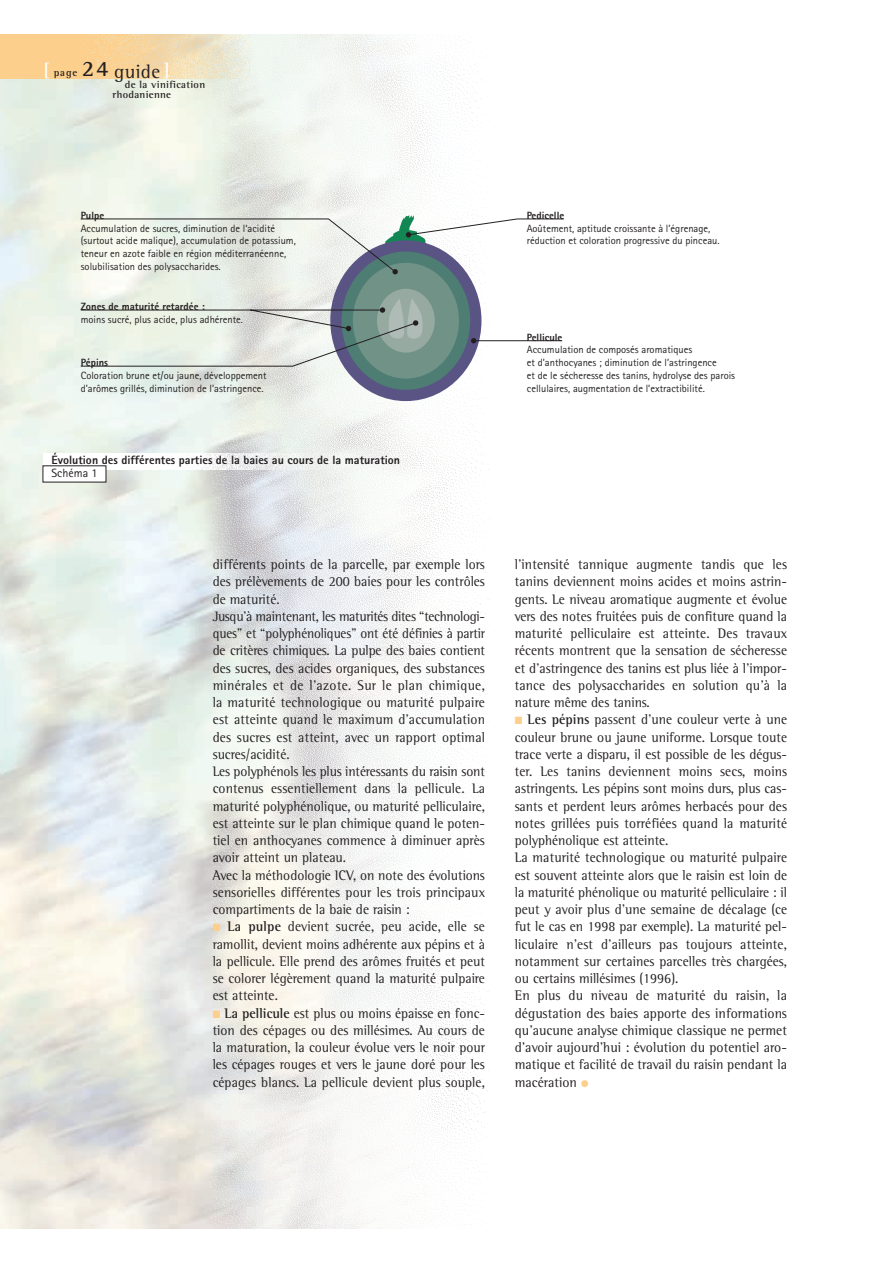
<style>
.page{position:relative;width:893px;height:1263px;background:#fff}
.page>*{position:absolute;margin:0;border:0;box-sizing:border-box;transform-origin:0 0}
.t1{font:19.5px "Rotis Semi Serif";letter-spacing:.025em;color:#231f20}
.t2{font:14.25px/17.2px "Rotis Semi Serif";color:#231f20;text-align:justify;scale:.95 1}
.t3{font:800 12px "Rotis Sans Serif";color:#231f20}
.t4{font:12px "Rotis Sans Serif";color:#231f20}
.t5{font:10.5px/12.8px "Rotis Sans Serif";color:#231f20}
.t6{font:800 10.5px "Rotis Sans Serif";color:#231f20}
.t7{font:700 10.5px/10.4px "Rotis Semi Serif";letter-spacing:.03em;color:#231f20}
.s1{font-weight:700;font-size:18px;color:#fff}
.s2{font-weight:700;font-size:10.5px}
.s3{font-weight:700;font-size:22.5px}
.s4{color:#fdcf8c}
.s5{font-weight:700}
</style>
<div class="page">
<img style="left:193px;top:34px;width:297px;height:1194px">
<img style="left:0;top:34px;width:256px;height:45px">
<div style="left:330px;top:240px;width:151px;height:161px;background:#5a5484;border:60px solid #5a5484;border-radius:50%"></div>
<div style="left:341px;top:252px;width:129px;height:138px;background:#4d7d73;border:38px solid #4d7d73;border-radius:50%"></div>
<div style="left:353px;top:263px;width:106px;height:116px;background:#719286;border:15px solid #719286;border-radius:50%"></div>
<div style="left:377px;top:289px;width:58px;height:64px;background:#97aaa2;border-radius:50%"></div>
<svg style="left:80px;top:215px;width:484px;height:59px"></svg>
<svg style="left:80px;top:298px;width:482px;height:69px"></svg>
<img style="left:106px;top:453px;width:245px;height:17px">
<h1 class="t1" style="left:44px;top:64px;width:128px"><span class="s1">[</span> <span class="s2">page</span> <span class="s3">24</span> guide <span class="s1">]</span></h1>
<p class="t7" style="left:113px;top:80px;width:94px;text-indent:12px">de la vinification rhodanienne</p>
<p class="t6" style="left:81px;top:212px;width:25px">Pulpe</p>
<p class="t5" style="left:81px;top:223px;width:217px">Accumulation de sucres, diminution de l‘acidité (surtout acide malique), accumulation de potassium, teneur en azote faible en région méditerranéenne, solubilisation des polysaccharides.</p>
<p class="t6" style="left:81px;top:303px;width:126px">Zones de maturité retardée :</p>
<p class="t5" style="left:81px;top:314px;width:164px">moins sucré, plus acide, plus adhérente.</p>
<p class="t6" style="left:81px;top:359px;width:29px">Pépins</p>
<p class="t5" style="left:81px;top:370px;width:187px">Coloration brune et/ou jaune, développement d’arômes grillés, diminution de l’astringence.</p>
<p class="t3" style="left:52px;top:456px;width:350px">Évolution des différentes parties de la baies au cours de la maturation</p>
<p class="t4" style="left:52px;top:469px;width:47px">Schéma 1</p>
<p class="t6" style="left:526px;top:212px;width:39px">Pedicelle</p>
<p class="t5" style="left:526px;top:223px;width:194px">Aoûtement, aptitude croissante à l’égrenage, réduction et coloration progressive du pinceau.</p>
<p class="t6" style="left:527px;top:333px;width:37px">Pellicule</p>
<p class="t5" style="left:527px;top:344px;width:210px">Accumulation de composés aromatiques<br>et d’anthocyanes ; diminution de l’astringence<br>et de le sécheresse des tanins, hydrolyse des parois cellulaires, augmentation de l’extractibilité.</p>
<p class="t2" style="left:213px;top:557px;width:288px;text-align:left">différents points de la parcelle, par exemple lors des prélèvements de 200 baies pour les contrôles de maturité.<br>Jusqu’à maintenant, les maturités dites “technologi&shy;ques” et “polyphénoliques” ont été définies à partir de critères chimiques. La pulpe des baies contient des sucres, des acides organiques, des substances minérales et de l’azote. Sur le plan chimique, la maturité technologique ou maturité pulpaire est atteinte quand le maximum d’accumulation des sucres est atteint, avec un rapport optimal sucres/acidité.<br>Les polyphénols les plus intéressants du raisin sont contenus essentiellement dans la pellicule. La maturité polyphénolique, ou maturité pelliculaire, est atteinte sur le plan chimique quand le poten&shy;tiel en anthocyanes commence à diminuer après avoir atteint un plateau.<br>Avec la méthodologie ICV, on note des évolutions sensorielles différentes pour les trois principaux compartiments de la baie de raisin :</p>
<p class="t2" style="left:213px;top:919px;width:288px"><span class="s4">■</span> <span class="s5">La pulpe</span> devient sucrée, peu acide, elle se ramollit, devient moins adhérente aux pépins et à la pellicule. Elle prend des arômes fruités et peut se colorer légèrement quand la maturité pulpaire est atteinte.</p>
<p class="t2" style="left:213px;top:1006px;width:288px"><span class="s4">■</span> <span class="s5">La pellicule</span> est plus ou moins épaisse en fonc&shy;tion des cépages ou des millésimes. Au cours de la maturation, la couleur évolue vers le noir pour les cépages rouges et vers le jaune doré pour les cépages blancs. La pellicule devient plus souple,</p>
<p class="t2" style="left:514px;top:557px;width:288px">l’intensité tannique augmente tandis que les tanins deviennent moins acides et moins astrin&shy;gents. Le niveau aromatique augmente et évolue vers des notes fruitées puis de confiture quand la maturité pelliculaire est atteinte. Des travaux récents montrent que la sensation de sécheresse et d’astringence des tanins est plus liée à l’impor&shy;tance des polysaccharides en solution qu’à la nature même des tanins.</p>
<p class="t2" style="left:514px;top:712px;width:288px;text-align:left"><span class="s4">■</span> <span class="s5">Les pépins</span> passent d’une couleur verte à une couleur brune ou jaune uniforme. Lorsque toute trace verte a disparu, il est possible de les dégus&shy;ter. Les tanins deviennent moins secs, moins astringents. Les pépins sont moins durs, plus cas&shy;sants et perdent leurs arômes herbacés pour des notes grillées puis torréfiées quand la maturité polyphénolique est atteinte.<br>La maturité technologique ou maturité pulpaire est souvent atteinte alors que le raisin est loin de la maturité phénolique ou maturité pelliculaire : il peut y avoir plus d’une semaine de décalage (ce fut le cas en 1998 par exemple). La maturité pel&shy;liculaire n’est d’ailleurs pas toujours atteinte, notamment sur certaines parcelles très chargées, ou certains millésimes (1996).<br>En plus du niveau de maturité du raisin, la dégustation des baies apporte des informations qu’aucune analyse chimique classique ne permet d’avoir aujourd’hui : évolution du potentiel aro&shy;matique et facilité de travail du raisin pendant la macération <span class="s4">●</span></p>
</div>
